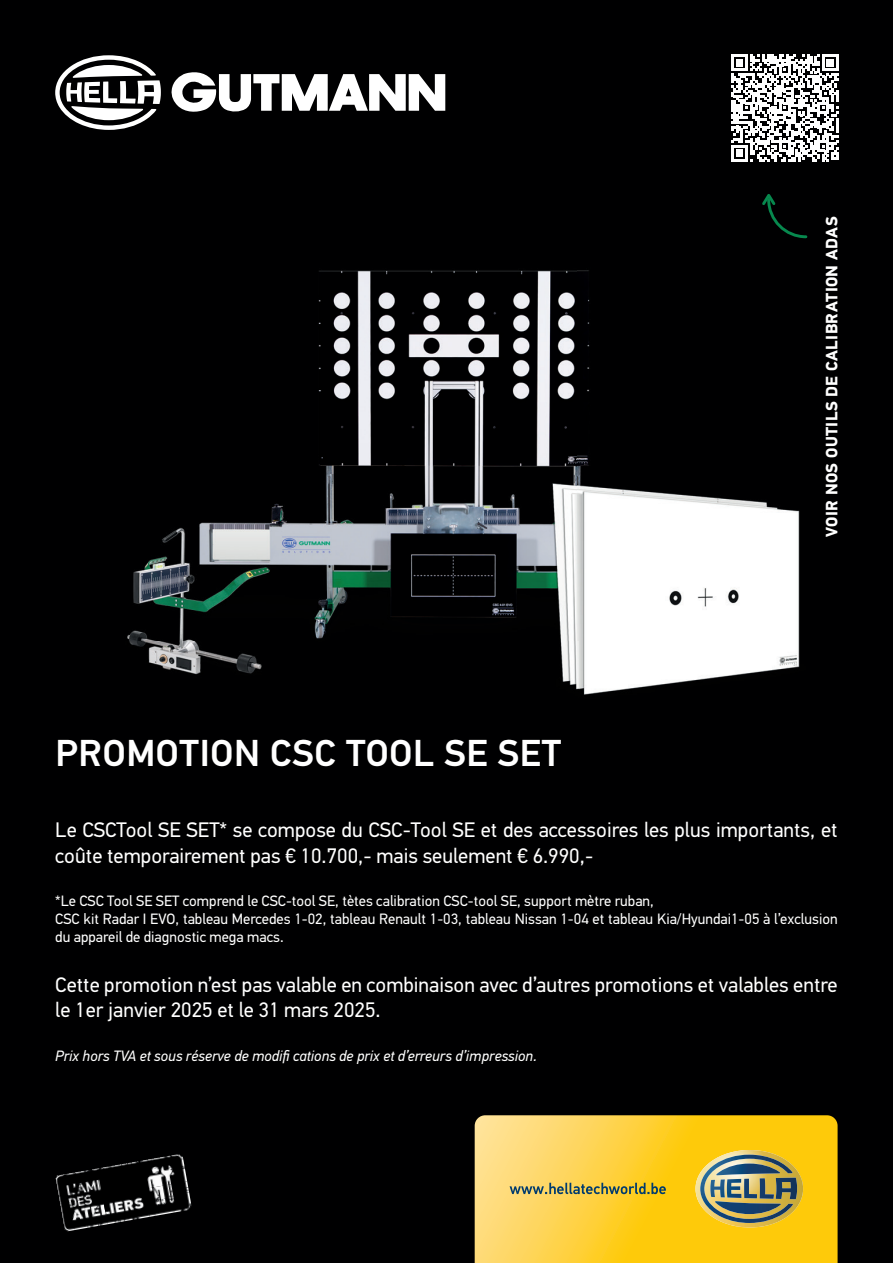
<style>
.page{position:relative;width:893px;height:1263px;background:#000001}
.page>*{position:absolute;margin:0;border:0;box-sizing:border-box;transform-origin:0 0}
.t1{font:500 37.5px "Hella DIN Universal";letter-spacing:.02em;color:#fff}
.t2{font:21px/25.2px "Hella DIN Universal";color:#fff}
.t3{font:700 16.5px "Hella DIN Universal";letter-spacing:.02em;color:#fff}
.t4{font:15px/18px "Hella DIN Universal";color:#fff}
.t5{font:italic 15px "Hella DIN Universal";color:#fff}
</style>
<div class="page">
<img style="left:127px;top:79px;width:450px;height:611px">
<img style="left:577px;top:270px;width:223px;height:425px">
<svg style="left:55px;top:55px;width:106px;height:75px"></svg>
<svg style="left:171px;top:72px;width:274px;height:41px"></svg>
<svg style="left:762px;top:194px;width:46px;height:45px"></svg>
<svg style="left:731px;top:54px;width:108px;height:108px"></svg>
<svg style="left:475px;top:1115px;width:363px;height:148px;background:#fdcf35"></svg>
<img style="left:695px;top:1150px;width:108px;height:77px">
<img style="left:700px;top:1155px;width:97px;height:68px">
<img style="left:55px;top:1168px;width:43px;height:34px">
<img style="left:98px;top:1161px;width:41px;height:30px">
<img style="left:140px;top:1154px;width:47px;height:27px">
<img style="left:60px;top:1196px;width:47px;height:36px">
<img style="left:102px;top:1189px;width:46px;height:35px">
<img style="left:145px;top:1181px;width:47px;height:36px">
<svg style="left:510px;top:1183px;width:156px;height:11px;background:#a19b54"></svg>
<h1 class="t1" style="left:56px;top:729px;width:507px">PROMOTION CSC TOOL SE SET</h1>
<p class="t3" style="left:821px;top:537px;width:322px;rotate:-90deg">VOIR NOS OUTILS DE CALIBRATION ADAS</p>
<p class="t2" style="left:55px;top:819px;width:784px">Le CSCTool SE SET* se compose du CSC-Tool SE et des accessoires les plus importants, et coûte temporairement pas € 10.700,- mais seulement € 6.990,-</p>
<p class="t4" style="left:55px;top:893px;width:784px">*Le CSC Tool SE SET comprend le CSC-tool SE, tètes calibration CSC-tool SE, support mètre ruban,<br>CSC kit Radar I EVO, tableau Mercedes 1-02, tableau Renault 1-03, tableau Nissan 1-04 et tableau Kia/Hyundai1-05 à l’exclusion du appareil de diagnostic mega macs.</p>
<p class="t2" style="left:55px;top:974px;width:784px">Cette promotion n’est pas valable en combinaison avec d’autres promotions et valables entre le 1er janvier 2025 et le 31 mars 2025.</p>
<p class="t5" style="left:55px;top:1046px;width:483px">Prix hors TVA et sous réserve de modifi cations de prix et d’erreurs d’impression.</p>
</div>
